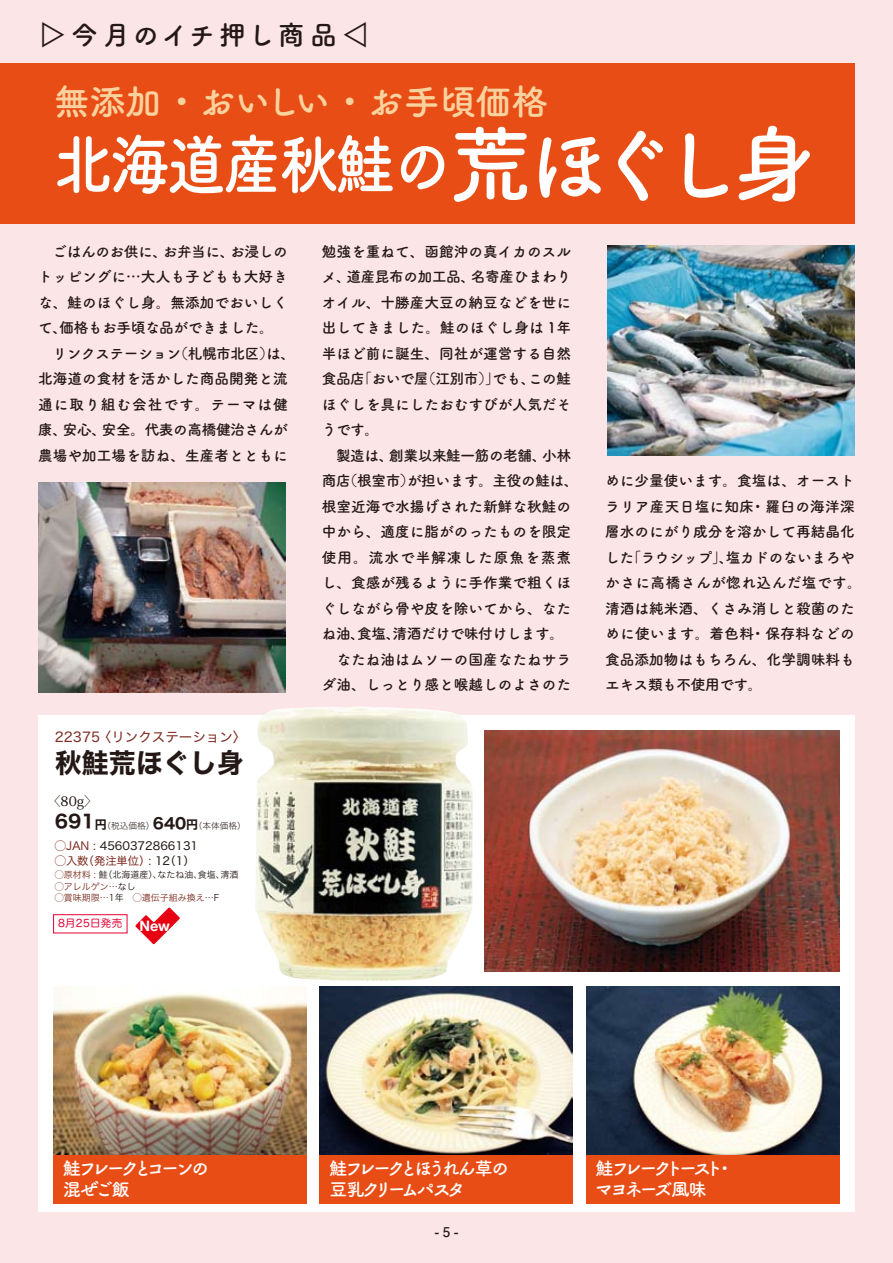
<style>
.page{position:relative;width:893px;height:1263px;background:#fce5e6}
.page>*{position:absolute;margin:0;border:0;box-sizing:border-box;transform-origin:0 0}
.t1{font:700 66px "Tsuku B Rd Gothic";letter-spacing:-.05em;color:#fff;scale:.9 1}
.t2{font:700 36px "Tsuku B Rd Gothic";color:#fad29e}
.t3{font:700 27px "Tsuku A Rd Gothic";letter-spacing:.1em;color:#231815}
.t4{font:27px "Hiragino Sans W7";color:#231815}
.t5{font:700 18px/21px "Tsuku B Rd Gothic";letter-spacing:-.18em;color:#fff}
.t6{font:700 14.7px/25.5px "Tsuku A Rd Gothic";color:#231815}
.t7{font:13.5px "Hiragino Sans W4";color:#7d2d22}
.t8{font:700 13.5px "Futo Go B101 Pro";color:#231815}
.t9{font:500 13.2px "Koz Min Pro";color:#231815}
.t10{font:11.25px/15px "Hiragino Sans W4";color:#231815}
.t11{font:10.5px "Hira Maru Pro W4";letter-spacing:.025em;color:#e60034}
.t12{font:9px/11.2px "Hiragino Sans W3";color:#7d2d22}
.t13{font:8.7px "Hiragino Sans W2";color:#231815}
.s1{font-family:"Koz Go Pro";font-weight:400}
.s2{font-size:84px}
.s3{font-family:"Hiragino Sans W7";font-size:18px}
.s4{font-family:"Hiragino Sans W7";font-size:12px}
.s5{font-family:"Hiragino Sans W7";font-size:15px}
.s6{color:#7d2d22}
.s7{color:#231815}
.s8{font-family:"Helvetica Neue";font-weight:700;font-size:14.4px;color:#fff}
</style>
<div class="page">
<div style="left:38px;top:715px;width:817px;height:497px;background:#fff"></div>
<div style="left:0;top:63px;width:855px;height:161px;background:#e94d16"></div>
<img style="left:54px;top:993px;width:253px;height:162px">
<img style="left:320px;top:987px;width:253px;height:168px">
<img style="left:586px;top:987px;width:253px;height:168px">
<img style="left:607px;top:245px;width:248px;height:210px">
<img style="left:38px;top:482px;width:248px;height:210px">
<div style="left:586px;top:1155px;width:253px;height:48px;background:#e94d16"></div>
<div style="left:320px;top:1155px;width:253px;height:48px;background:#e94d16"></div>
<div style="left:54px;top:1155px;width:253px;height:48px;background:#e94d16"></div>
<img style="left:484px;top:731px;width:355px;height:240px">
<img style="left:255px;top:707px;width:218px;height:274px">
<div style="left:53px;top:914px;width:74px;height:19px;background:#fff;border:1px solid #e60034"></div>
<svg style="left:135px;top:907px;width:45px;height:37px"></svg>
<h3 class="t3" style="left:39px;top:14px;width:332px"><span class="s1">▷</span>今月のイチ押し商品<span class="s1">◁</span></h3>
<h2 class="t2" style="left:54px;top:73px;width:495px">無添加 ・ おいしい ・ お手頃価格</h2>
<h1 class="t1" style="left:54px;top:113px;width:847px">北海道産秋鮭の<span class="s2">荒ほぐし身</span></h1>
<p class="t6" style="left:38px;top:237px;width:258px">　ごはんのお供に、お弁当に、お浸しのトッピングに…大人も子どもも大好きな、鮭のほぐし身。無添加でおいしくて、価格もお手頃な品ができました。<br>　リンクステーション（札幌市北区）は、北海道の食材を活かした商品開発と流通に取り組む会社です。テーマは健康、安心、安全。代表の高橋健治さんが農場や加工場を訪ね、生産者とともに</p>
<p class="t6" style="left:322px;top:238px;width:258px">勉強を重ねて、函館沖の真イカのスルメ、道産昆布の加工品、名寄産ひまわりオイル、十勝産大豆の納豆などを世に出してきました。鮭のほぐし身は 1年半ほど前に誕生、同社が運営する自然食品店「おいで屋（江別市）」でも、この鮭ほぐしを具にしたおむすびが人気だそうです。<br>　製造は、創業以来鮭一筋の老舗、小林商店（根室市）が担います。主役の鮭は、根室近海で水揚げされた新鮮な秋鮭の中から、適度に脂がのったものを限定使用。流水で半解凍した原魚を蒸煮し、食感が残るように手作業で粗くほぐしながら骨や皮を除いてから、なたね油、食塩、清酒だけで味付けします。　なたね油はムソーの国産なたねサラダ油、しっとり感と喉越しのよさのた</p>
<p class="t7" style="left:55px;top:725px;width:193px">22375 〈リンクステーション〉</p>
<h3 class="t4" style="left:55px;top:742px;width:191px">秋鮭荒ほぐし身</h3>
<p class="t9" style="left:47px;top:792px;width:52px">〈80g〉</p>
<p class="t13" style="left:55px;top:818px;width:193px"><span class="s3">691</span><span class="s4">円</span>（税込価格）<span class="s5">640</span><span class="s4">円</span>（本体価格）</p>
<p class="t10" style="left:55px;top:838px;width:156px"><span class="s6">◯JAN :</span> 4560372866131　<span class="s6">◯入数（発注単位）:</span> 12（1）　</p>
<p class="t12" style="left:55px;top:869px;width:194px">◯原材料 : <span class="s7">鮭（北海道産）、なたね油、食塩、清酒　</span>◯アレルゲン…<span class="s7">なし　<br></span>◯賞味期限…<span class="s7">1年　</span>◯遺伝子組み換え…<span class="s7">F</span></p>
<p class="t11" style="left:58px;top:914px;width:113px">8月25日発売 <span class="s8">New</span></p>
<p class="t6" style="left:605px;top:467px;width:258px">めに少量使います。食塩は、オーストラリア産天日塩に知床・羅臼の海洋深層水のにがり成分を溶かして再結晶化した「ラウシップ」、塩カドのないまろやかさに高橋さんが惚れ込んだ塩です。清酒は純米酒、くさみ消しと殺菌のために使います。着色料・保存料などの食品添加物はもちろん、化学調味料もエキス類も不使用です。</p>
<p class="t5" style="left:63px;top:1156px;width:147px">鮭フレークとコーンの混ぜご飯</p>
<p class="t5" style="left:330px;top:1156px;width:181px">鮭フレークとほうれん草の豆乳クリームパスタ</p>
<p class="t8" style="left:435px;top:1221px;width:25px">- 5 -</p>
<p class="t5" style="left:595px;top:1156px;width:140px">鮭フレークトースト・マヨネーズ風味</p>
</div>
